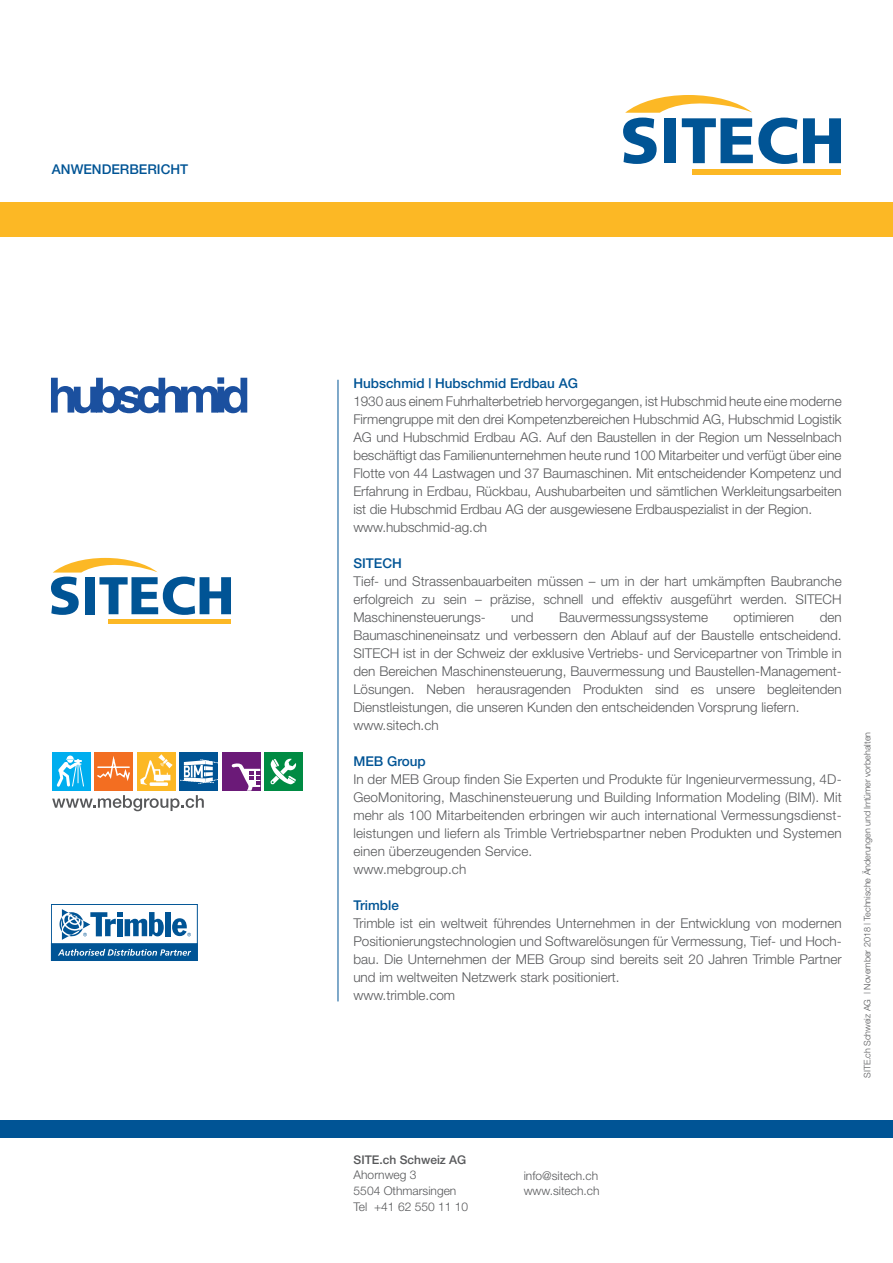
<style>
.page{position:relative;width:893px;height:1263px;background:#fff}
.page>*{position:absolute;margin:0;border:0;box-sizing:border-box;transform-origin:0 0}
.t1{font:300 13.5px/18px "Helvetica Neue";color:#57585a}
.t2{font:500 13.5px "Helvetica Neue";color:#005495}
.t3{font:300 12px/15.8px "Helvetica Neue";color:#57585a}
.t4{font:500 12px "Helvetica Neue";color:#57585a}
.t5{font:300 9px "Helvetica Neue";letter-spacing:-.005em;color:#57585a}
</style>
<div class="page">
<hr style="left:338px;top:380px;width:1px;height:621px;background:#005495">
<div style="left:51px;top:904px;width:147px;height:57px;border:1px solid #005495"></div>
<div style="left:51px;top:944px;width:146px;height:16px;background:#005495"></div>
<div style="left:51px;top:943px;width:146px;height:18px;border:1px solid #005495"></div>
<div style="left:165px;top:912px;width:6px;height:24px;background:#005495"></div>
<svg style="left:60px;top:909px;width:104px;height:31px"></svg>
<svg style="left:172px;top:918px;width:19px;height:18px"></svg>
<svg style="left:58px;top:949px;width:133px;height:7px"></svg>
<div style="left:52px;top:752px;width:38px;height:39px;background:#00aeef"></div>
<svg style="left:57px;top:755px;width:27px;height:32px"></svg>
<div style="left:94px;top:752px;width:39px;height:39px;background:#f36e21"></div>
<svg style="left:97px;top:756px;width:33px;height:25px"></svg>
<div style="left:137px;top:752px;width:38px;height:39px;background:#fcb825"></div>
<svg style="left:150px;top:782px;width:18px;height:4px"></svg>
<svg style="left:140px;top:754px;width:33px;height:31px"></svg>
<div style="left:222px;top:752px;width:38px;height:39px;background:#6b1a78"></div>
<svg style="left:231px;top:763px;width:29px;height:28px"></svg>
<div style="left:179px;top:752px;width:39px;height:39px;background:#005495"></div>
<svg style="left:180px;top:759px;width:38px;height:25px"></svg>
<div style="left:265px;top:752px;width:38px;height:39px;background:#008b43"></div>
<svg style="left:270px;top:758px;width:26px;height:26px"></svg>
<svg style="left:52px;top:795px;width:152px;height:16px"></svg>
<svg style="left:803px;top:118px;width:38px;height:45px"></svg>
<svg style="left:623px;top:95px;width:174px;height:69px"></svg>
<div style="left:693px;top:169px;width:148px;height:6px;background:#fcb825"></div>
<svg style="left:51px;top:558px;width:180px;height:57px"></svg>
<div style="left:108px;top:619px;width:123px;height:5px;background:#fcb825"></div>
<svg style="left:51px;top:377px;width:196px;height:36px"></svg>
<div style="left:0;top:202px;width:893px;height:34px;background:#fcb825"></div>
<div style="left:0;top:1120px;width:893px;height:17px;background:#005495"></div>
<p class="t2" style="left:52px;top:161px;width:138px">ANWENDERBERICHT</p>
<p class="t2" style="left:353px;top:375px;width:226px">Hubschmid | Hubschmid Erdbau AG</p>
<p class="t1" style="left:353px;top:392px;width:490px">1930 aus einem Fuhrhalterbetrieb hervorgegangen, ist Hubschmid heute eine moderne Firmengruppe mit den drei Kompetenzbereichen Hubschmid AG, Hubschmid Logistik AG und Hubschmid Erdbau AG. Auf den Baustellen in der Region um Nesselnbach beschäftigt das Familienunternehmen heute rund 100 Mitarbeiter und verfügt über eine Flotte von 44 Lastwagen und 37 Baumaschinen. Mit entscheidender Kompetenz und Erfahrung in Erdbau, Rückbau, Aushubarbeiten und sämtlichen Werkleitungsarbeiten ist die Hubschmid Erdbau AG der ausgewiesene Erdbauspezialist in der Region. www.hubschmid-ag.ch</p>
<p class="t2" style="left:353px;top:555px;width:50px">SITECH</p>
<p class="t1" style="left:353px;top:572px;width:490px;text-align:justify">Tief- und Strassenbauarbeiten müssen – um in der hart umkämpften Baubranche erfolgreich zu sein – präzise, schnell und effektiv ausgeführt werden. SITECH Maschinensteuerungs-</p>
<p class="t1" style="left:353px;top:608px;width:490px;text-indent:466px">den Baumaschineneinsatz und verbessern den Ablauf auf der Baustelle entscheidend.<br>SITECH ist in der Schweiz der exklusive Vertriebs- und Servicepartner von Trimble in den Bereichen Maschinensteuerung, Bauvermessung und Baustellen-Management-Lösungen. Neben herausragenden Produkten sind es unsere begleitenden Dienstleistungen, die unseren Kunden den entscheidenden Vorsprung liefern. www.sitech.ch</p>
<p class="t2" style="left:353px;top:753px;width:74px">MEB Group</p>
<p class="t1" style="left:353px;top:770px;width:490px">In der MEB Group finden Sie Experten und Produkte für Ingenieurvermessung, 4D-GeoMonitoring, Maschinensteuerung und Building Information Modeling (BIM). Mit mehr als 100 Mitarbeitenden erbringen wir auch international Vermessungsdienst&shy;leistungen und liefern als Trimble Vertriebspartner neben Produkten und Systemen einen überzeugenden Service.<br>www.mebgroup.ch</p>
<p class="t2" style="left:353px;top:897px;width:47px">Trimble</p>
<p class="t1" style="left:353px;top:914px;width:490px">Trimble ist ein weltweit führendes Unternehmen in der Entwicklung von modernen Positionierungstechnologien und Softwarelösungen für Vermessung, Tief- und Hoch&shy;bau. Die Unternehmen der MEB Group sind bereits seit 20 Jahren Trimble Partner und im weltweiten Netzwerk stark positioniert.<br>www.trimble.com</p>
<p class="t1" style="left:511px;top:608px;width:24px">und</p>
<p class="t1" style="left:559px;top:608px;width:150px">Bauvermessungssysteme</p>
<p class="t1" style="left:733px;top:608px;width:62px">optimieren</p>
<p class="t5" style="left:862px;top:1078px;width:348px;rotate:-90deg">SITE.ch Schweiz AG | November 2018 | Technische Änderungen und Irrtümer vorbehalten</p>
<p class="t4" style="left:354px;top:1152px;width:114px">SITE.ch Schweiz AG</p>
<p class="t3" style="left:354px;top:1167px;width:116px">Ahornweg 3<br>5504 Othmarsingen<br>Tel +41 62 550 11 10</p>
<p class="t3" style="left:524px;top:1167px;width:77px">info@sitech.ch www.sitech.ch</p>
</div>
